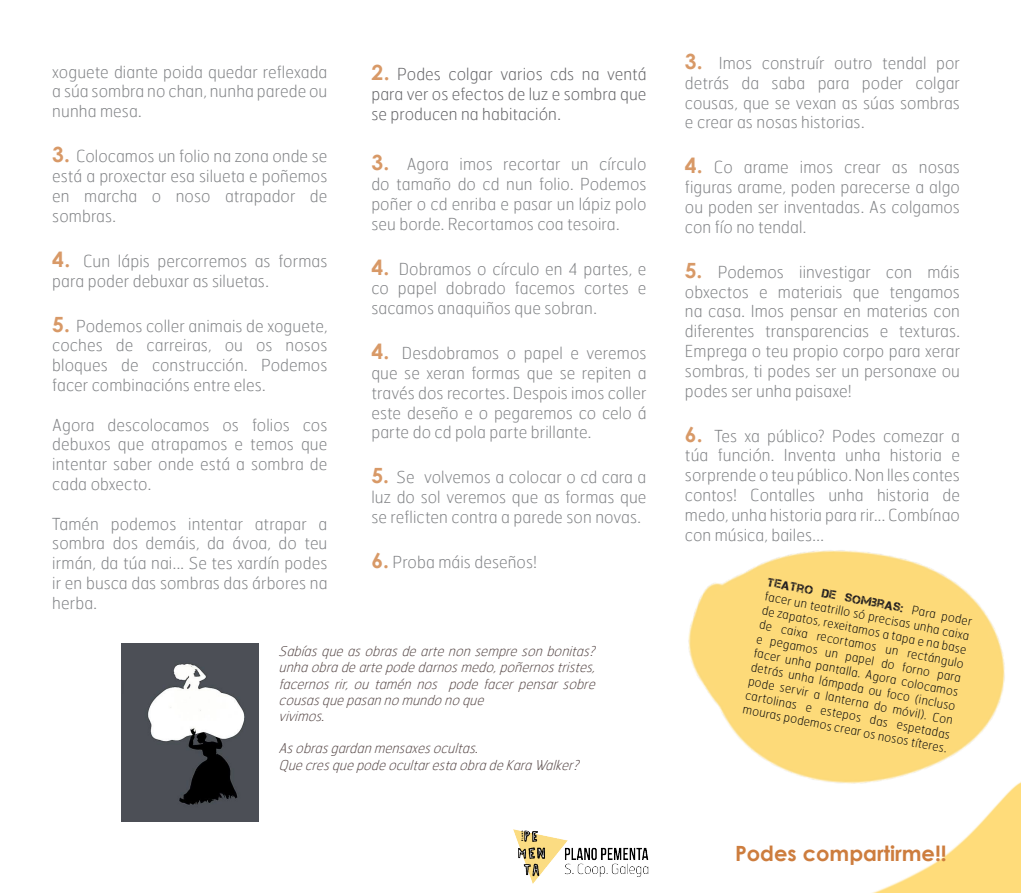
<style>
.page{position:relative;width:1021px;height:893px;background:#fff}
.page>*{position:absolute;margin:0;border:0;box-sizing:border-box;transform-origin:0 0}
.TEXTO_NOTIÑAS{font:700 21px "Century Gothic";color:#cd7d3e}
.t1{font:100 16.5px/19.8px "Hermes";letter-spacing:.005em;color:#818386;text-align:justify}
.t2{font:100 16.5px/19.8px "Hermes";letter-spacing:.005em;color:#656568;text-align:justify}
.t3{font:italic 100 13.5px/16.2px "Hermes";color:#5a4c4b;text-align:justify}
.t4{font:100 12px/14.4px "Hermes";color:#090a0c;text-align:justify}
.s1{font-family:"Century Gothic";font-weight:700;font-size:21px;color:#d89967}
.s2{font-family:"Captureit";font-weight:400;color:#231f20}
</style>
<div class="page">
<img style="left:872px;top:814px;width:148px;height:79px">
<img style="left:513px;top:830px;width:136px;height:53px">
<img style="left:121px;top:644px;width:137px;height:177px">
<img style="left:688px;top:550px;width:332px;height:264px">
<p class="t1" style="left:52px;top:61px;width:276px">xoguete diante poida quedar reflexada a súa sombra no chan, nunha parede ou nunha mesa.</p>
<p class="t1" style="left:52px;top:146px;width:276px"><span class="s1">3.</span> Colocamos un folio na zona onde se está a proxectar esa silueta e poñemos en marcha o noso atrapador de sombras.</p>
<p class="t1" style="left:52px;top:250px;width:276px"><span class="s1">4.</span> Cun lápis percorremos as formas para poder debuxar as siluetas.</p>
<p class="t1" style="left:52px;top:315px;width:276px"><span class="s1">5.</span> Podemos coller animais de xoguete, coches de carreiras, ou os nosos bloques de construcción. Podemos facer combinacións entre eles.</p>
<p class="t1" style="left:52px;top:414px;width:276px">Agora descolocamos os folios cos debuxos que atrapamos e temos que intentar saber onde está a sombra de cada obxecto.</p>
<p class="t1" style="left:52px;top:513px;width:277px">Tamén podemos intentar atrapar a sombra dos demáis, da ávoa, do teu irmán, da túa nai... Se tes xardín podes ir en busca das sombras das árbores na herba.</p>
<p class="t2" style="left:371px;top:64px;width:277px"><span class="s1">2.</span> Podes colgar varios cds na ventá para ver os efectos de luz e sombra que se producen na habitación.</p>
<p class="t1" style="left:371px;top:154px;width:277px"><span class="s1">3.</span> Agora imos recortar un círculo do tamaño do cd nun folio. Podemos poñer o cd enriba e pasar un lápiz polo seu borde. Recortamos coa tesoira.</p>
<p class="t1" style="left:371px;top:258px;width:276px"><span class="s1">4.</span> Dobramos o círculo en 4 partes, e co papel dobrado facemos cortes e sacamos anaquiños que sobran.</p>
<p class="t1" style="left:371px;top:343px;width:276px"><span class="s1">4.</span> Desdobramos o papel e veremos que se xeran formas que se repiten a través dos recortes. Despois imos coller este deseño e o pegaremos co celo á parte do cd pola parte brillante.</p>
<p class="t1" style="left:371px;top:467px;width:277px"><span class="s1">5.</span> Se volvemos a colocar o cd cara a luz do sol veremos que as formas que se reflicten contra a parede son novas.</p>
<p class="t1" style="left:371px;top:552px;width:167px"><span class="s1">6.</span> Proba máis deseños!</p>
<p class="t3" style="left:279px;top:643px;width:322px">Sabíasqueasobrasdeartenonsempresonbonitas? unhaobradeartepodedarnosmedo,poñernostristes, facernos rir, ou tamén nos pode facer pensar sobre cousasquepasannomundonoque</p>
<p class="t3" style="left:279px;top:707px;width:51px">vivimos.</p>
<p class="t3" style="left:279px;top:740px;width:205px">Asobrasgardanmensaxesocultas.</p>
<p class="t3" style="left:279px;top:756px;width:306px">QuecresquepodeocultarestaobradeKaraWalker?</p>
<p class="t1" style="left:685px;top:53px;width:276px"><span class="s1">3.</span> Imos construír outro tendal por detrás da saba para poder colgar cousas, que se vexan as súas sombras e crear as nosas historias.</p>
<p class="t1" style="left:685px;top:157px;width:276px"><span class="s1">4.</span> Co arame imos crear as nosas figuras arame, poden parecerse a algo ou poden ser inventadas. As colgamos con fío no tendal.</p>
<p class="t1" style="left:685px;top:261px;width:276px"><span class="s1">5.</span> Podemos iinvestigar con máis obxectos e materiais que tengamos na casa. Imos pensar en materias con diferentes transparencias e texturas.<br>Emprega o teu propio corpo para xerar sombras, ti podes ser un personaxe ou podes ser unha paisaxe!</p>
<p class="t1" style="left:685px;top:425px;width:276px"><span class="s1">6.</span> Tes xa público? Podes comezar a túa función. Inventa unha historia e sorprende o teu público. Non lles contes contos! Contalles unha historia de medo, unha historia para rir... Combínao con música, bailes...</p>
<p class="t4" style="left:769px;top:574px;width:209px;rotate:11deg"><span class="s2">teatro de sombras:</span> Para poder facer un teatrillo só precisas unha caixa de zapatos, rexeitamos a tapa e na base de caixa recortamos un rectángulo e pegamos un papel do forno para facer unha pantalla. Agora colocamos detrás unha lámpada ou foco (incluso pode servir a lanterna do móvil). Con cartolinas e estepos das espetadas mouras podemos crear os nosos títeres.</p>
<p class="TEXTO_NOTIÑAS" style="left:735px;top:837px;width:213px">Podes compartirme!!</p>
</div>
